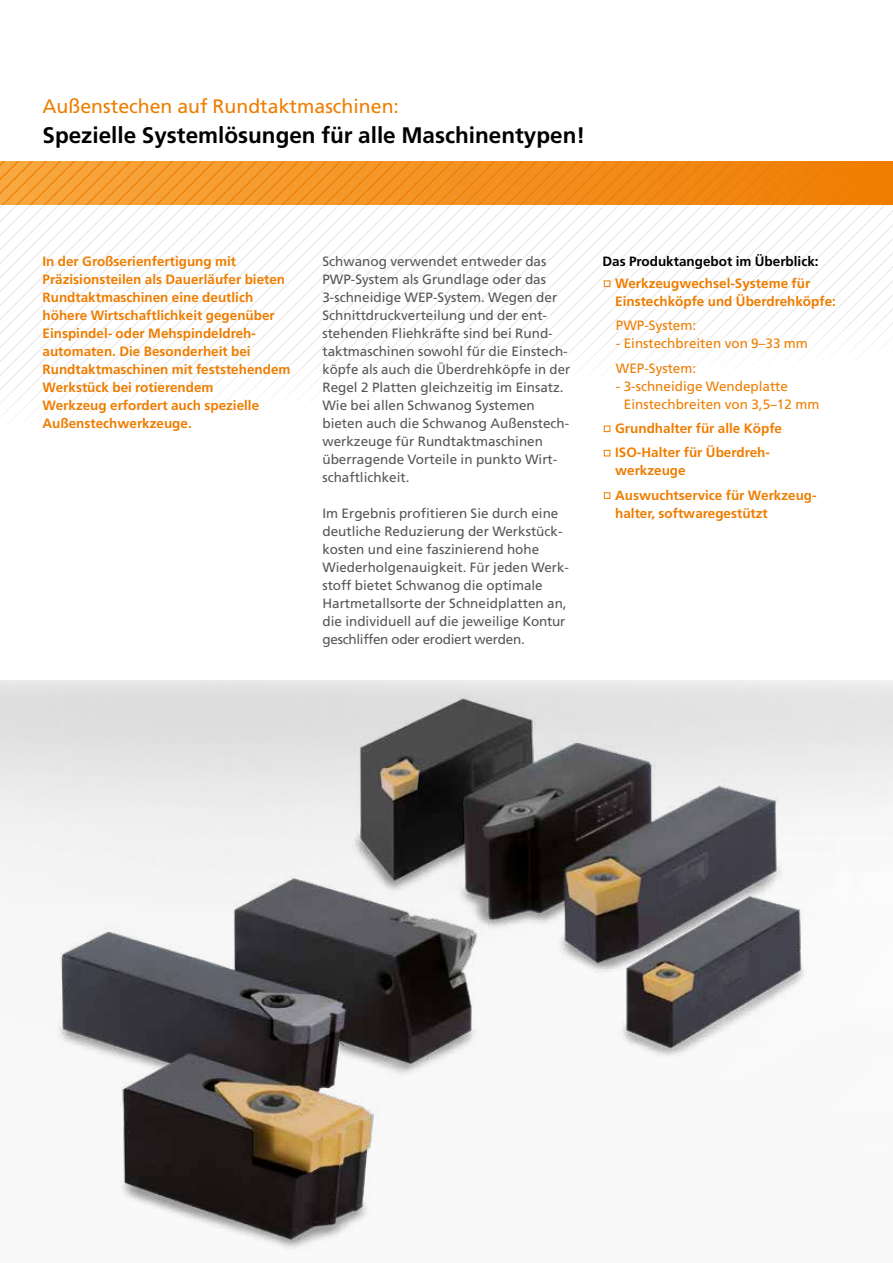
<style>
.page{position:relative;width:893px;height:1263px;background:#fff}
.page>*{position:absolute;margin:0;border:0;box-sizing:border-box;transform-origin:0 0}
.t1{font:700 22.5px "Frutiger";color:#000}
.t2{font:19.5px "Frutiger";color:#ef7d00}
.t3{font:13.5px/18px "Frutiger";color:#575756}
.t4{font:700 13.5px/18px "Frutiger";color:#ef7d00}
.t5{font:13.5px/24.5px "Frutiger";color:#ef7d00}
.t6{font:700 13.5px "Frutiger";color:#000}
</style>
<div class="page">
<img style="left:10px;top:680px;width:861px;height:580px">
<svg style="left:0;top:162px;width:893px;height:270px"></svg>
<svg style="left:604px;top:450px;width:6px;height:6px"></svg>
<div style="left:604px;top:492px;width:6px;height:7px;border:1px solid #ef7d00"></div>
<h2 class="t2" style="left:43px;top:95px;width:358px">Außenstechen auf Rundtaktmaschinen:</h2>
<h1 class="t1" style="left:43px;top:122px;width:544px">Spezielle Systemlösungen für alle Maschinentypen!</h1>
<p class="t4" style="left:43px;top:252px;width:250px">In der Großserienfertigung mit Präzisionsteilen als Dauerläufer bieten Rundtaktmaschinen eine deutlich höhere Wirtschaftlichkeit gegenüber Einspindel- oder Mehspindeldreh&shy;automaten. Die Besonderheit bei Rundtaktmaschinen mit feststehendem Werkstück bei rotierendem<br>Werkzeug erfordert auch spezielle Außenstechwerkzeuge.</p>
<p class="t6" style="left:602px;top:253px;width:218px">Das Produktangebot im Überblick:</p>
<p class="t3" style="left:322px;top:252px;width:249px">Schwanog verwendet entweder das PWP-System als Grundlage oder das 3-schneidige WEP-System. Wegen der Schnittdruckverteilung und der ent&shy;stehenden Fliehkräfte sind bei Rund&shy;taktmaschinen sowohl für die Einstech&shy;köpfe als auch die Überdrehköpfe in der Regel 2 Platten gleichzeitig im Einsatz.<br>Wie bei allen Schwanog Systemen bieten auch die Schwanog Außenstech&shy;werkzeuge für Rundtaktmaschinen überragende Vorteile in punkto Wirt&shy;schaftlichkeit.</p>
<p class="t3" style="left:322px;top:504px;width:248px">Im Ergebnis profitieren Sie durch eine deutliche Reduzierung der Werkstück&shy;kosten und eine faszinierend hohe Wiederholgenauigkeit. Für jeden Werk&shy;stoff bietet Schwanog die optimale Hartmetallsorte der Schneidplatten an, die individuell auf die jeweilige Kontur geschliffen oder erodiert werden.</p>
<p class="t4" style="left:615px;top:274px;width:222px">Werkzeugwechsel-Systeme für<br>Einstechköpfe und Überdrehköpfe:</p>
<p class="t5" style="left:616px;top:313px;width:82px">PWP-System:</p>
<p class="t5" style="left:616px;top:331px;width:194px">- Einstechbreiten von 9–33 mm<br>WEP-System:</p>
<p class="t5" style="left:624px;top:377px;width:197px;line-height:18px;text-indent:-8px">- 3-schneidige Wendeplatte<br>Einstechbreiten von 3,5–12 mm</p>
<p class="t4" style="left:615px;top:416px;width:168px;line-height:24.5px">Grundhalter für alle Köpfe<br>ISO-Halter für Überdreh-</p>
<p class="t4" style="left:615px;top:458px;width:203px;line-height:24.5px">werkzeuge<br>Auswuchtservice für Werkzeug-</p>
<p class="t4" style="left:615px;top:504px;width:154px">halter, softwaregestützt</p>
</div>
